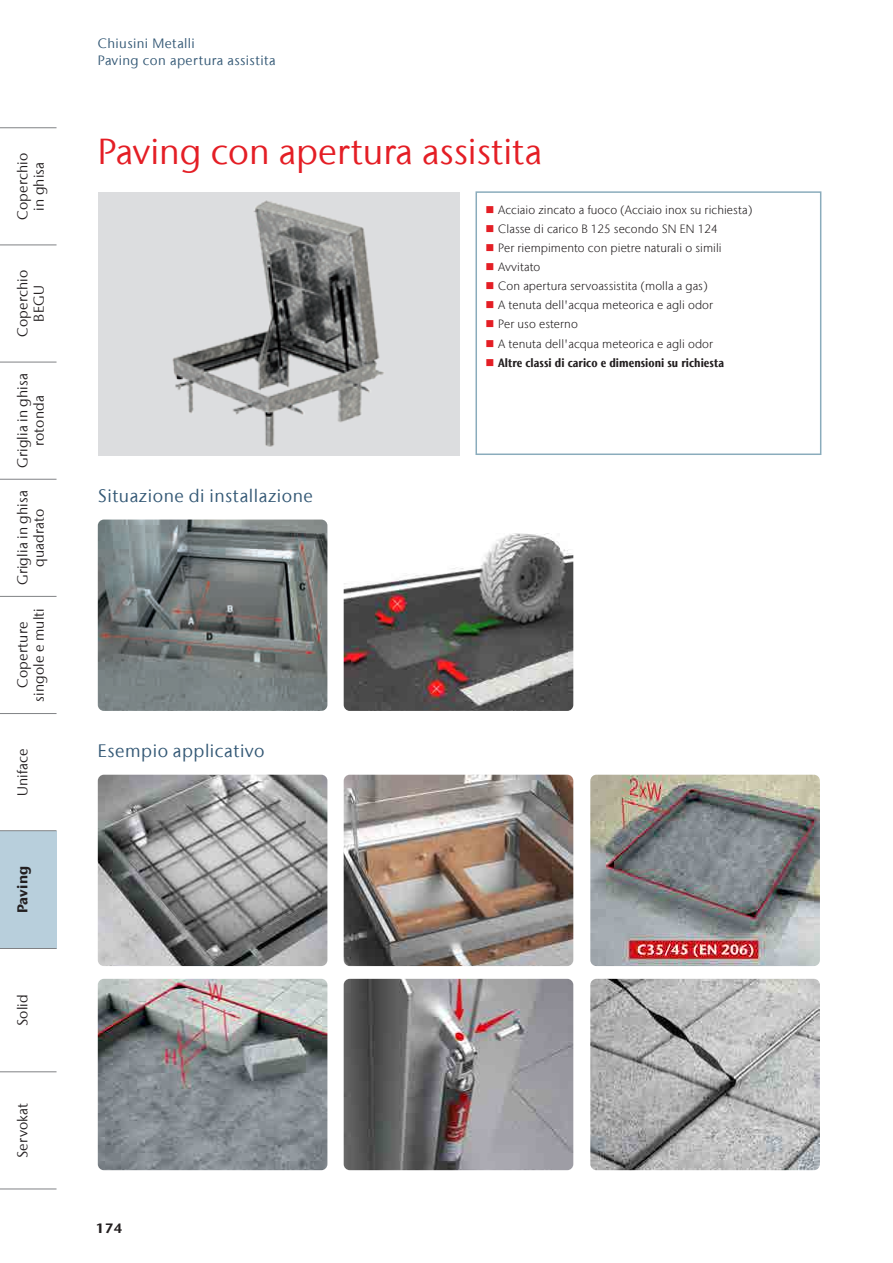
<style>
.page{position:relative;width:893px;height:1263px;background:#fff}
.page>*{position:absolute;margin:0;border:0;box-sizing:border-box;transform-origin:0 0}
.Ebene3{font:36px "Stone Sans IIITC Com";color:#e41e25}
.Bildtitel{font:18px "Stone Sans IIITC Com";letter-spacing:.03em;color:#335875}
.t1{font:14.25px/16.2px "Stone Sans IIITC Com";letter-spacing:.015em;color:#231f20;text-align:center}
.t2{font:700 14.25px "Stone Sans IIITC Com";letter-spacing:.015em;color:#231f20}
.t3{font:13.5px "Stone Sans IIITC Com";letter-spacing:.03em;color:#335875}
.t4{font:700 13.5px "Stone Sans IIITC Com";color:#231f20}
.t5{font:300 12px "Stone Sans IIITC Com";letter-spacing:.005em;color:#231f20}
.t6{font:700 condensed 12px "Stone Sans IIITC Com";letter-spacing:.005em;color:#231f20}
.s1{color:#e41e25}
</style>
<div class="page">
<div style="left:0;top:831px;width:57px;height:117px;background:#b8cfdc"></div>
<hr style="left:0;top:479px;width:57px;height:1px;background:#808285">
<hr style="left:0;top:596px;width:57px;height:1px;background:#808285">
<hr style="left:0;top:713px;width:57px;height:1px;background:#808285">
<hr style="left:0;top:245px;width:57px;height:1px;background:#808285">
<hr style="left:0;top:362px;width:57px;height:1px;background:#808285">
<hr style="left:0;top:830px;width:57px;height:1px;background:#808285">
<hr style="left:0;top:948px;width:57px;height:1px;background:#808285">
<hr style="left:0;top:1071px;width:57px;height:1px;background:#808285">
<hr style="left:0;top:1189px;width:57px;height:1px;background:#808285">
<hr style="left:0;top:127px;width:57px;height:1px;background:#808285">
<img style="left:98px;top:192px;width:361px;height:264px">
<div style="left:475px;top:191px;width:346px;height:264px;border:2px solid #8aacbc"></div>
<img style="left:98px;top:519px;width:229px;height:192px">
<img style="left:344px;top:533px;width:229px;height:178px">
<img style="left:98px;top:775px;width:229px;height:191px">
<img style="left:344px;top:775px;width:229px;height:191px">
<img style="left:590px;top:775px;width:230px;height:191px">
<img style="left:98px;top:979px;width:229px;height:191px">
<img style="left:344px;top:979px;width:229px;height:191px">
<img style="left:590px;top:979px;width:230px;height:191px">
<p class="t1" style="left:14px;top:220px;width:69px;rotate:-90deg">Coperchio in ghisa</p>
<p class="t1" style="left:14px;top:337px;width:69px;rotate:-90deg">Coperchio<br>BEGU</p>
<p class="t1" style="left:14px;top:468px;width:96px;rotate:-90deg">Griglia in ghisa rotonda</p>
<p class="t1" style="left:14px;top:585px;width:96px;rotate:-90deg">Griglia in ghisa quadrato</p>
<p class="t1" style="left:14px;top:702px;width:95px;rotate:-90deg">Coperture singole e multi</p>
<p class="t1" style="left:14px;top:796px;width:50px;rotate:-90deg">Uniface</p>
<p class="t2" style="left:13px;top:913px;width:49px;rotate:-90deg">Paving</p>
<p class="t1" style="left:14px;top:1026px;width:33px;rotate:-90deg">Solid</p>
<p class="t1" style="left:14px;top:1158px;width:57px;rotate:-90deg">Servokat</p>
<p class="t3" style="left:98px;top:35px;width:99px">Chiusini Metalli</p>
<p class="t3" style="left:98px;top:52px;width:179px">Paving con apertura assistita</p>
<p class="Ebene3" style="left:98px;top:129px;width:446px">Paving con apertura assistita</p>
<p class="t5" style="left:485px;top:202px;width:268px"><span class="s1">■</span> Acciaio zincato a fuoco (Acciaio inox su richiesta)</p>
<p class="t5" style="left:485px;top:221px;width:234px"><span class="s1">■</span> Classe di carico B 125 secondo SN EN 124</p>
<p class="t5" style="left:485px;top:240px;width:238px"><span class="s1">■</span> Per riempimento con pietre naturali o simili</p>
<p class="t5" style="left:485px;top:259px;width:56px"><span class="s1">■</span> Avvitato</p>
<p class="t5" style="left:485px;top:279px;width:223px"><span class="s1">■</span> Con apertura servoassistita (molla a gas)</p>
<p class="t5" style="left:485px;top:298px;width:229px"><span class="s1">■</span> A tenuta dell'acqua meteorica e agli odor</p>
<p class="t5" style="left:485px;top:317px;width:94px"><span class="s1">■</span> Per uso esterno</p>
<p class="t5" style="left:485px;top:336px;width:229px"><span class="s1">■</span> A tenuta dell'acqua meteorica e agli odor</p>
<p class="t6" style="left:485px;top:355px;width:240px"><span class="s1">■</span> Altre classi di carico e dimensioni su richiesta</p>
<p class="Bildtitel" style="left:98px;top:485px;width:217px">Situazione di installazione</p>
<p class="Bildtitel" style="left:98px;top:740px;width:168px">Esempio applicativo</p>
<p class="t4" style="left:96px;top:1220px;width:28px">174</p>
</div>
